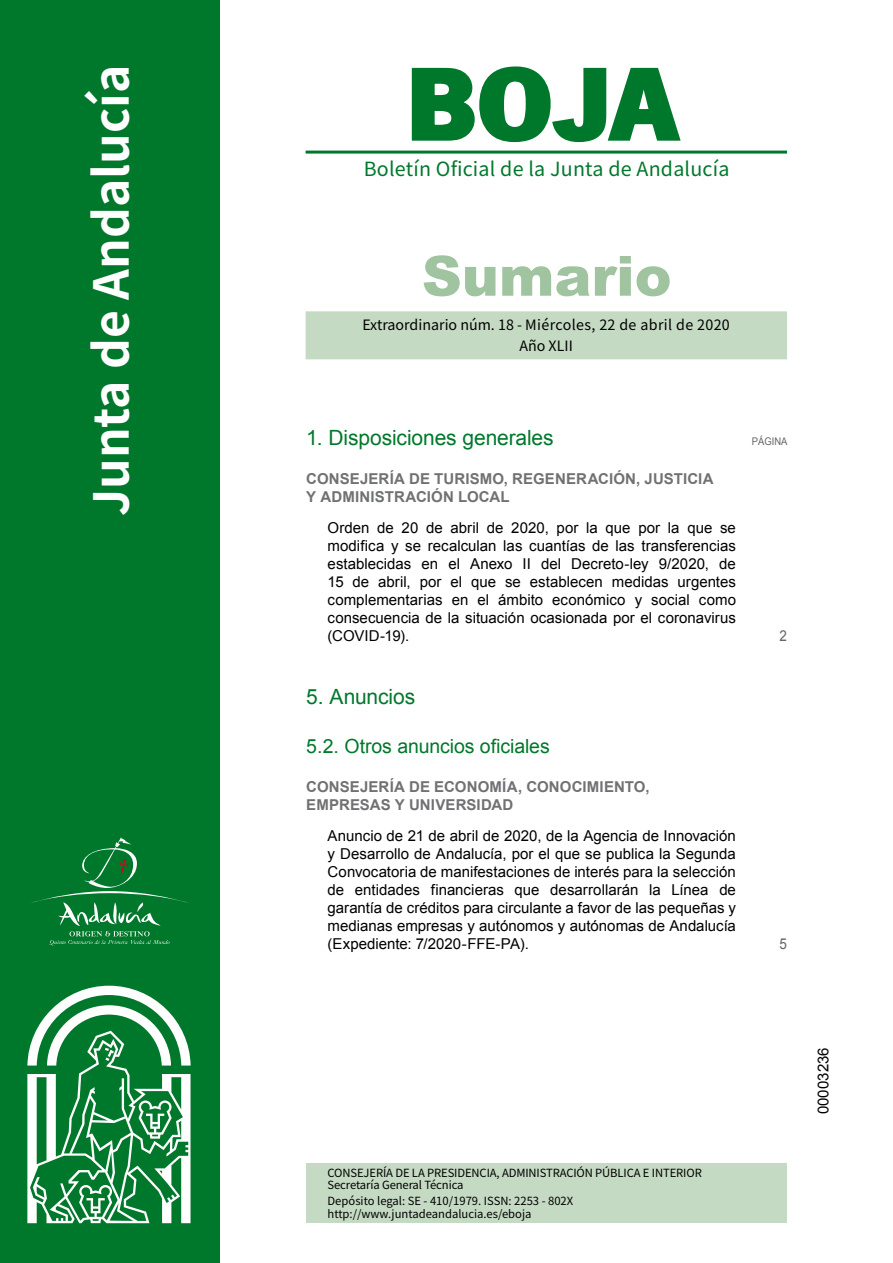
<style>
.page{position:relative;width:893px;height:1263px;background:#fff}
.page>*{position:absolute;margin:0;border:0;box-sizing:border-box;transform-origin:0 0}
.t1{font:700 105px "News Got T";color:#00782c;scale:1.14 1}
.t2{font:900 55.5px "Arial";color:#a0c4a0}
.t3{font:700 48px "Noto Sans HK";color:#fff}
.t4{font:21px "Arial";letter-spacing:-.005em;color:#00782c}
.t5{font:19.5px "Noto Sans HK";letter-spacing:.01em;color:#00782c}
.t6{font:19.5px "Arial";letter-spacing:-.005em;color:#00782c}
.t7{font:15px/18px "Arial";color:#000;text-align:justify}
.t8{font:700 15px/18px "Arial";letter-spacing:.01em;color:#707173}
.t9{font:15px "Arial";color:#646567;scale:.9 1}
.t10{font:14.25px/21px "Noto Sans HK";color:#000;text-align:center}
.t11{font:11.25px/12px "Noto Sans HK";letter-spacing:-.01em;color:#000}
.t12{font:10.5px "Arial";color:#646567;scale:.9 1}
</style>
<div class="page">
<hr style="left:305px;top:151px;width:482px;height:3px;background:#00782c">
<div style="left:0;top:0;width:219px;height:1263px;background:#00782c"></div>
<svg style="left:411px;top:66px;width:270px;height:77px"></svg>
<svg style="left:31px;top:837px;width:158px;height:108px"></svg>
<div style="left:305px;top:311px;width:482px;height:48px;background:#c5dac3"></div>
<svg style="left:27px;top:986px;width:164px;height:237px"></svg>
<div style="left:306px;top:1164px;width:481px;height:59px;background:#c5dac3"></div>
<h3 class="t3" style="left:84px;top:516px;width:453px;rotate:-90deg">Junta de Andalucía</h3>
<h1 class="t1" style="left:405px;top:42px;width:240px">BOJA</h1>
<h3 class="t5" style="left:364px;top:158px;width:367px">Boletín Oficial de la Junta de Andalucía</h3>
<h2 class="t2" style="left:422px;top:236px;width:251px">Sumario</h2>
<p class="t10" style="left:362px;top:315px;width:369px">Extraordinario núm. 18 - Miércoles, 22 de abril de 2020<br>Año XLII</p>
<h3 class="t4" style="left:306px;top:423px;width:249px">1. Disposiciones generales</h3>
<p class="t12" style="left:751px;top:434px;width:41px">PÁGINA</p>
<p class="t8" style="left:306px;top:470px;width:409px">CONSEJERÍA DE TURISMO, REGENERACIÓN, JUSTICIA<br>Y ADMINISTRACIÓN LOCAL</p>
<p class="t7" style="left:327px;top:518px;width:410px">Orden de 20 de abril de 2020, por la que por la que se modifica y se recalculan las cuantías de las transferencias establecidas en el Anexo II del Decreto-ley 9/2020, de 15 de abril, por el que se establecen medidas urgentes complementarias en el ámbito económico y social como consecuencia de la situación ocasionada por el coronavirus (COVID-19).</p>
<p class="t9" style="left:779px;top:625px;width:10px">2</p>
<h3 class="t4" style="left:306px;top:683px;width:110px">5. Anuncios</h3>
<h3 class="t6" style="left:306px;top:733px;width:245px">5.2. Otros anuncios oficiales</h3>
<p class="t8" style="left:306px;top:778px;width:345px">CONSEJERÍA DE ECONOMÍA, CONOCIMIENTO,<br>EMPRESAS Y UNIVERSIDAD</p>
<p class="t7" style="left:327px;top:827px;width:410px">Anuncio de 21 de abril de 2020, de la Agencia de Innovación y Desarrollo de Andalucía, por el que se publica la Segunda Convocatoria de manifestaciones de interés para la selección de entidades financieras que desarrollarán la Línea de garantía de créditos para circulante a favor de las pequeñas y medianas empresas y autónomos y autónomas de Andalucía (Expediente: 7/2020-FFE-PA).</p>
<p class="t9" style="left:779px;top:934px;width:10px">5</p>
<p class="t11" style="left:327px;top:1167px;width:376px">CONSEJERÍA DE LA PRESIDENCIA, ADMINISTRACIÓN PÚBLICA E INTERIOR<br>Secretaría General Técnica</p>
<p class="t11" style="left:327px;top:1194px;width:247px;line-height:13.5px">Depósito legal: SE - 410/1979. ISSN: 2253 - 802X http://www.juntadeandalucia.es/eboja</p>
<p class="t7" style="left:814px;top:1114px;width:68px;rotate:-90deg">00003236</p>
</div>
